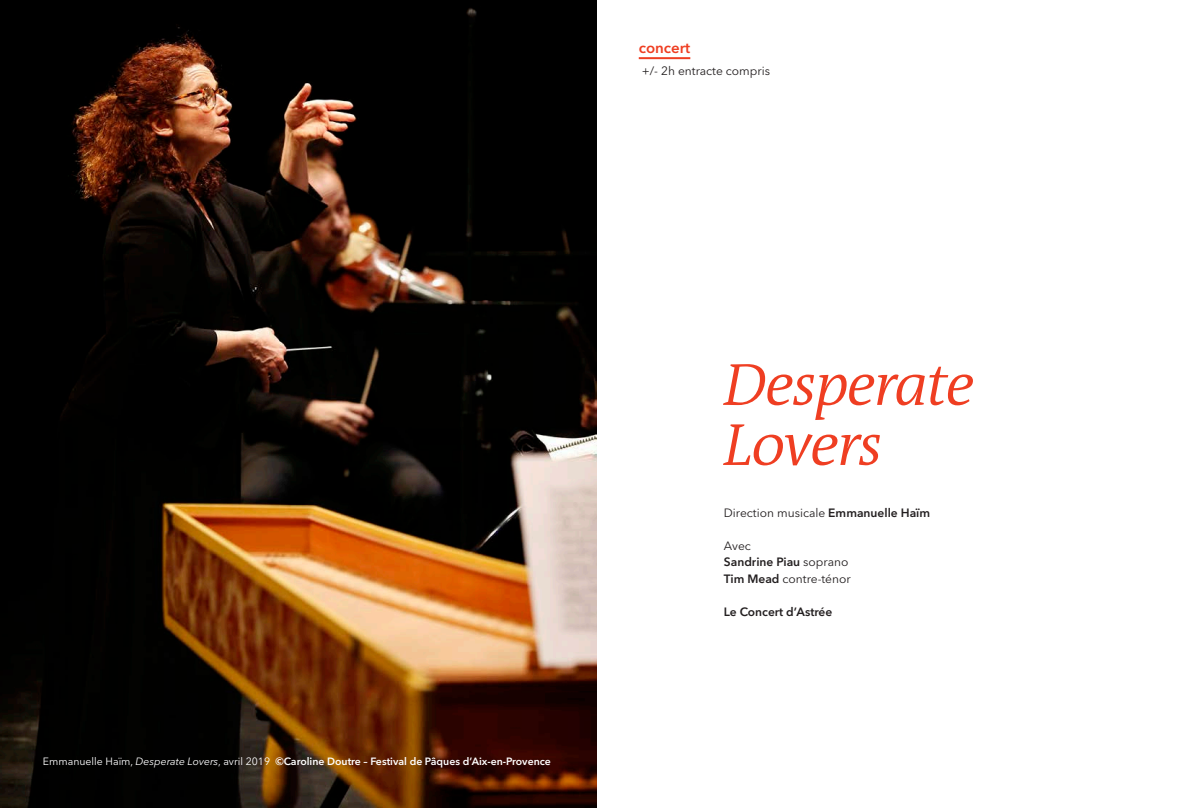
<style>
.page{position:relative;width:1192px;height:808px;background:#fff}
.page>*{position:absolute;margin:0;border:0;box-sizing:border-box;transform-origin:0 0}
.t1{font:italic 300 60px/60px "The Antiqua B W4";letter-spacing:-.03em;color:#ef3e22}
.t2{font:600 15px "Avenir Next LT Pro";color:#ef3e22}
.t3{font:12px/16.5px "Avenir Next LT Pro";color:#231f20}
.t4{font:600 12px "Avenir Next LT Pro";color:#231f20}
.t5{font:600 10.5px "Avenir Next LT Pro";color:#fff}
.s1{font-weight:400}
.s2{font-weight:400;font-style:italic}
.s3{font-weight:600}
</style>
<div class="page">
<img style="left:0;top:0;width:596px;height:807px">
<hr style="left:638px;top:57px;width:52px;height:2px;background:#ef3e22">
<p class="t2" style="left:638px;top:38px;width:53px">concert</p>
<p class="t3" style="left:641px;top:63px;width:130px">+/- 2h entracte compris</p>
<p class="t5" style="left:43px;top:754px;width:509px"><span class="s1">Emmanuelle Haïm,</span> <span class="s2">Desperate Lovers</span><span class="s1">, avril 2019</span> ©Caroline Doutre – Festival de Pâques d’Aix-en-Provence</p>
<h1 class="t1" style="left:723px;top:355px;width:252px">Desperate<br>Lovers</h1>
<p class="t3" style="left:723px;top:504px;width:208px">Direction musicale <span class="s3">Emmanuelle Haïm</span></p>
<p class="t3" style="left:723px;top:537px;width:128px">Avec<br><span class="s3">Sandrine Piau</span> soprano<br><span class="s3">Tim Mead</span> contre-ténor</p>
<p class="t4" style="left:723px;top:604px;width:110px">Le Concert d’Astrée</p>
</div>
